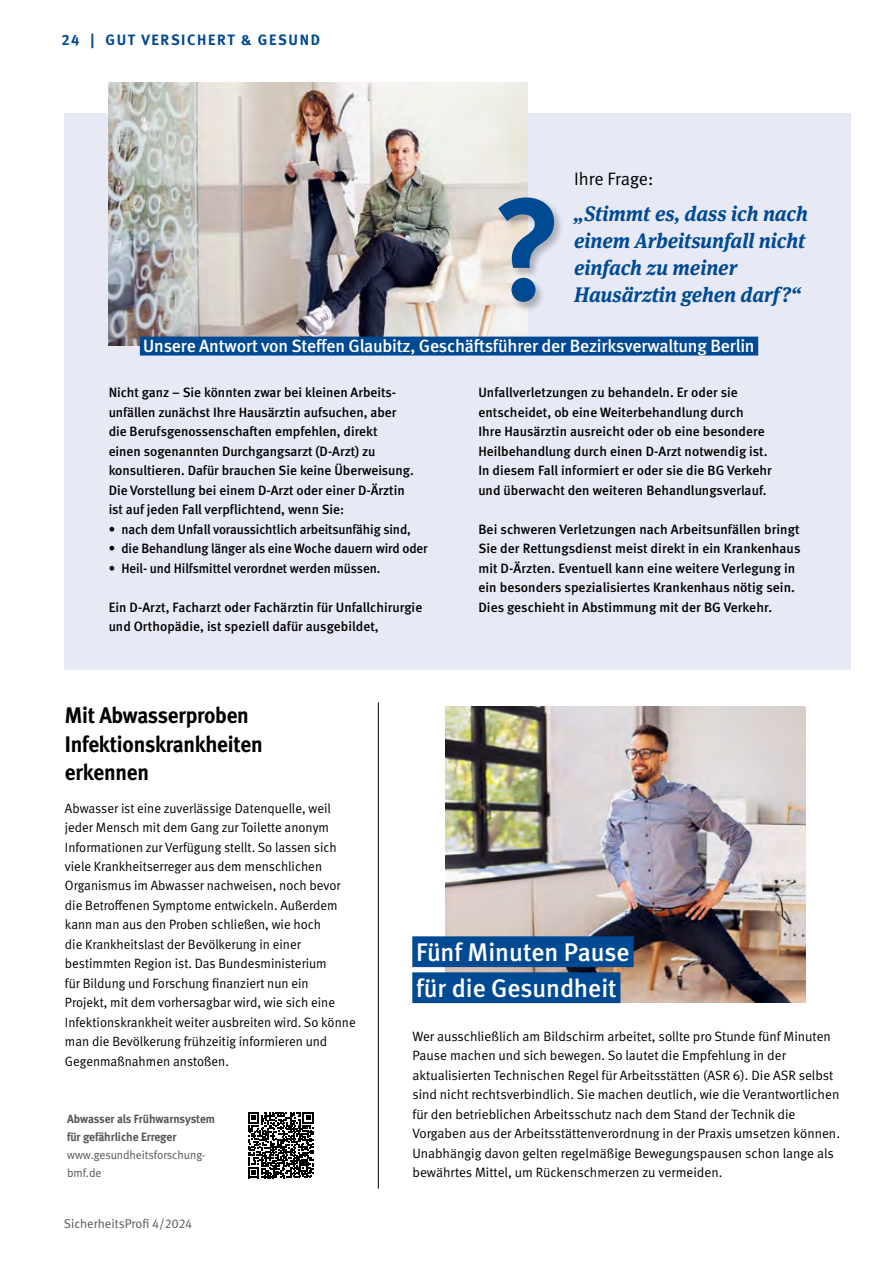
<style>
.page{position:relative;width:893px;height:1263px;background:#fff}
.page>*{position:absolute;margin:0;border:0;box-sizing:border-box;transform-origin:0 0}
.BGV_Head_Hinterlegt{font:500 25.5px "DGUV Meta";color:#fff}
.BGV_Auftaktmeldung_H{font:700 22.5px/28.5px "DGUV Meta";letter-spacing:-.01em;color:#000;scale:.95 1}
.BGV_Kurz_Head_20pt_L{font:italic 700 21px/27px "DGUV Meta Serif";color:#004a93;scale:.96 1}
.BGV_Kurz_Head_20pt_L-2{font:18px "DGUV Meta";letter-spacing:-.005em;color:#000}
.Antwurt_Auftakt{font:500 17.7px "DGUV Meta";letter-spacing:-.01em;color:#fff}
.t1{font:700 15px "DGUV Meta";letter-spacing:.11em;color:#004a93}
.BGV_Kurz_Fließ_Schma{font:13.5px/19.5px "DGUV Meta";color:#000}
.BGV_Kurz_Fließ_Mediu{font:500 13.5px/19.5px "DGUV Meta";color:#000}
.t2{font:12.75px "DGUV Meta";color:#585757}
.BGV_Kurz_Info_Medium{font:700 12px/18px "DGUV Meta";letter-spacing:-.01em;color:#585757}
.BGV_Kurz_Info_light{font:12px/18px "DGUV Meta";letter-spacing:-.005em;color:#585757}
</style>
<div class="page">
<img style="left:445px;top:706px;width:361px;height:296px">
<hr style="left:378px;top:702px;width:1px;height:486px;background:#000">
<div style="left:412px;top:936px;width:222px;height:31px;background:#004a93"></div>
<div style="left:412px;top:972px;width:208px;height:31px;background:#004a93"></div>
<div style="left:64px;top:114px;width:786px;height:556px;background:#e7e9f5"></div>
<img style="left:109px;top:83px;width:418px;height:262px">
<div style="left:497px;top:196px;width:68px;height:117px;background:#000;opacity:.25"></div>
<svg style="left:498px;top:198px;width:56px;height:104px"></svg>
<div style="left:140px;top:337px;width:618px;height:19px;background:#004a93"></div>
<svg style="left:248px;top:1112px;width:66px;height:66px"></svg>
<p class="t1" style="left:62px;top:31px;width:260px">24 | GUT VERSICHERT &amp; GESUND</p>
<h1 class="BGV_Kurz_Head_20pt_L-2" style="left:574px;top:169px;width:81px">Ihre Frage:</h1>
<h1 class="BGV_Kurz_Head_20pt_L" style="left:574px;top:200px;width:245px">„Stimmt es, dass ich nach einem Arbeitsunfall nicht einfach zu meiner<br>Hausärztin gehen darf?“</h1>
<p class="Antwurt_Auftakt" style="left:143px;top:336px;width:613px">Unsere Antwort von Steffen Glaubitz, Geschäftsführer der Bezirksverwaltung Berlin</p>
<p class="BGV_Kurz_Fließ_Mediu" style="left:109px;top:383px;width:307px">Nicht ganz – Sie könnten zwar bei kleinen Arbeits&shy;unfällen zunächst Ihre Hausärztin aufsuchen, aber die Berufsgenossenschaften empfehlen, direkt<br>einen sogenannten Durchgangsarzt (D-Arzt) zu konsultieren. Dafür brauchen Sie keine Überweisung.<br>Die Vorstellung bei einem D-Arzt oder einer D-Ärztin ist auf jeden Fall verpflichtend, wenn Sie:</p>
<p class="BGV_Kurz_Fließ_Mediu" style="left:109px;top:520px;width:304px">• nach dem Unfall voraussichtlich arbeitsunfähig sind,</p>
<p class="BGV_Kurz_Fließ_Mediu" style="left:109px;top:539px;width:320px">• die Behandlung länger als eine Woche dauern wird oder</p>
<p class="BGV_Kurz_Fließ_Mediu" style="left:109px;top:559px;width:273px">• Heil- und Hilfsmittel verordnet werden müssen.</p>
<p class="BGV_Kurz_Fließ_Mediu" style="left:109px;top:598px;width:315px">Ein D-Arzt, Facharzt oder Fachärztin für Unfallchirurgie und Orthopädie, ist speziell dafür ausgebildet,</p>
<p class="BGV_Auftaktmeldung_H" style="left:65px;top:702px;width:195px">Mit Abwasserproben</p>
<p class="BGV_Auftaktmeldung_H" style="left:65px;top:730px;width:210px">Infektionskrankheiten erkennen</p>
<p class="BGV_Kurz_Fließ_Mediu" style="left:478px;top:383px;width:295px">Unfallverletzungen zu behandeln. Er oder sie entscheidet, ob eine Weiterbehandlung durch<br>Ihre Hausärztin ausreicht oder ob eine besondere Heilbehandlung durch einen D-Arzt notwendig ist.<br>In diesem Fall informiert er oder sie die BG Verkehr und überwacht den weiteren Behandlungsverlauf.</p>
<p class="BGV_Kurz_Fließ_Mediu" style="left:478px;top:520px;width:324px">Bei schweren Verletzungen nach Arbeitsunfällen bringt Sie der Rettungsdienst meist direkt in ein Krankenhaus mit D-Ärzten. Eventuell kann eine weitere Verlegung in ein besonders spezialisiertes Krankenhaus nötig sein.<br>Dies geschieht in Abstimmung mit der BG Verkehr.</p>
<p class="BGV_Kurz_Fließ_Schma" style="left:65px;top:798px;width:292px">Abwasser ist eine zuverlässige Datenquelle, weil jeder Mensch mit dem Gang zur Toilette anonym Informationen zur Verfügung stellt. So lassen sich viele Krankheitserreger aus dem menschlichen Organismus im Abwasser nachweisen, noch bevor die Betroffenen Symptome entwickeln. Außerdem kann man aus den Proben schließen, wie hoch<br>die Krankheitslast der Bevölkerung in einer bestimmten Region ist. Das Bundesministerium<br>für Bildung und Forschung finanziert nun ein<br>Projekt, mit dem vorhersagbar wird, wie sich eine Infektionskrankheit weiter ausbreiten wird. So könne man die Bevölkerung frühzeitig informieren und Gegenmaßnahmen anstoßen.</p>
<p class="BGV_Kurz_Info_Medium" style="left:67px;top:1110px;width:150px">Abwasser als Frühwarnsystem für gefährliche Erreger</p>
<p class="BGV_Kurz_Info_light" style="left:67px;top:1146px;width:139px">www.gesundheitsforschung&shy;bmf.de</p>
<p class="t2" style="left:64px;top:1216px;width:130px">SicherheitsProfi 4/2024</p>
<h1 class="BGV_Head_Hinterlegt" style="left:416px;top:937px;width:215px">Fünf Minuten Pause</h1>
<h1 class="BGV_Head_Hinterlegt" style="left:416px;top:973px;width:202px">für die Gesundheit</h1>
<p class="BGV_Kurz_Fließ_Schma" style="left:412px;top:1027px;width:429px">Wer ausschließlich am Bildschirm arbeitet, sollte pro Stunde fünf Minuten Pause machen und sich bewegen. So lautet die Empfehlung in der aktualisierten Technischen Regel für Arbeitsstätten (ASR 6). Die ASR selbst sind nicht rechtsverbindlich. Sie machen deutlich, wie die Verantwortlichen für den betrieblichen Arbeitsschutz nach dem Stand der Technik die Vorgaben aus der Arbeitsstättenverordnung in der Praxis umsetzen können.<br>Unabhängig davon gelten regelmäßige Bewegungspausen schon lange als bewährtes Mittel, um Rückenschmerzen zu vermeiden.</p>
</div>
